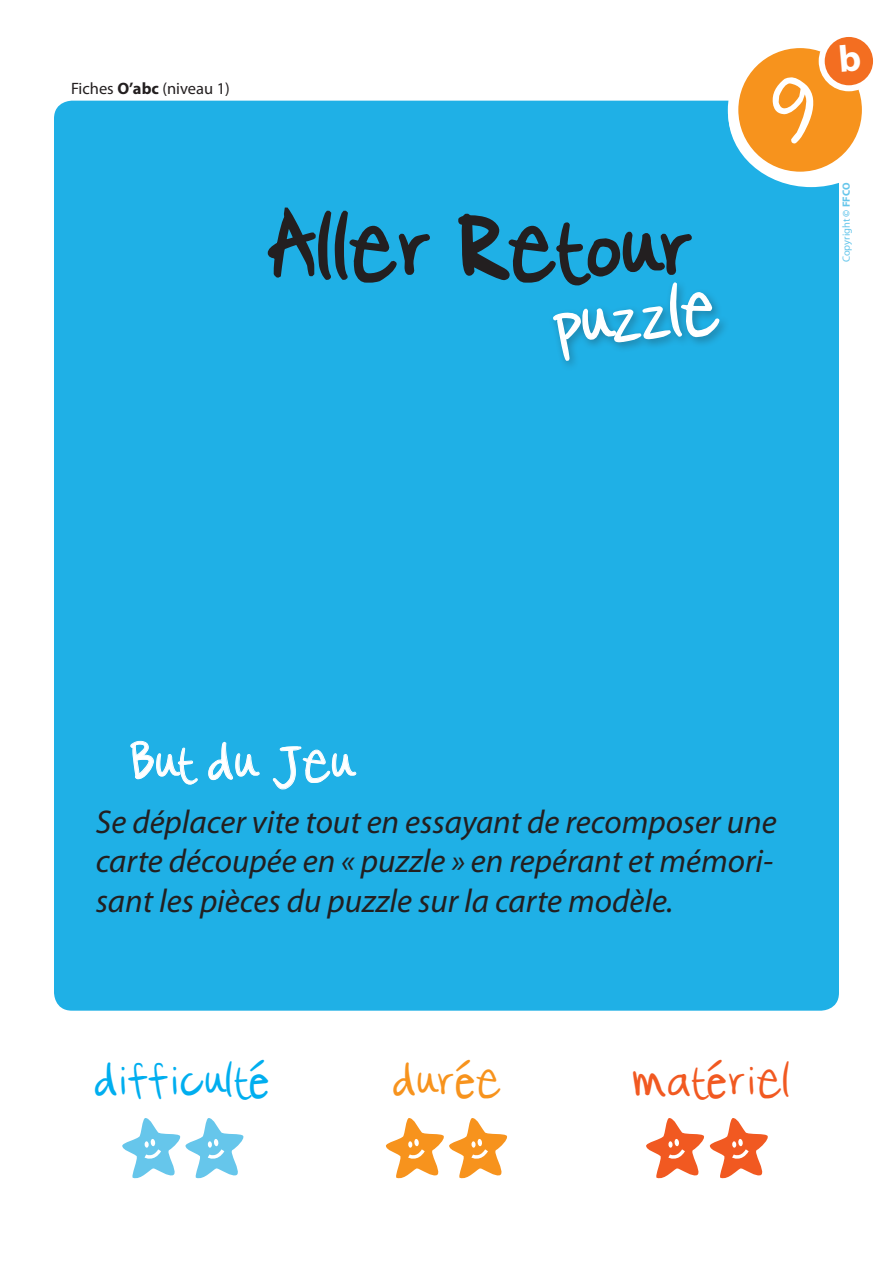
<style>
.page{position:relative;width:893px;height:1263px;background:#fff}
.page>*{position:absolute;margin:0;border:0;box-sizing:border-box;transform-origin:0 0}
.t1{font:75px "Cataclysmic";color:#231f20}
.t2{font:60px "Cataclysmic";color:#fff}
.t3{font:45px "Cataclysmic";color:#fff}
.t4{font:40.5px "Cataclysmic";color:#00aeef}
.t5{font:40.5px "Cataclysmic";color:#f15921}
.t6{font:40.5px "Cataclysmic";color:#f7931d}
.t7{font:italic 33px/39.6px "Myriad Pro";color:#231f20;text-align:justify}
.t8{font:16.5px "Myriad Pro";color:#231f20}
.t9{font:10.5px "Myriad Pro";color:#66c6eb}
.s1{font-weight:700}
</style>
<div class="page">
<div style="left:54px;top:101px;width:785px;height:910px;background:#1fb0e6;border-radius:18px"></div>
<svg style="left:386px;top:1118px;width:121px;height:61px"></svg>
<svg style="left:646px;top:1118px;width:122px;height:61px"></svg>
<svg style="left:122px;top:1118px;width:122px;height:61px"></svg>
<svg style="left:822px;top:34px;width:54px;height:54px"></svg>
<div style="left:819px;top:31px;width:60px;height:60px;border:6px solid #fff;border-radius:50%"></div>
<svg style="left:130px;top:741px;width:68px;height:44px"></svg>
<svg style="left:208px;top:741px;width:52px;height:39px"></svg>
<svg style="left:273px;top:746px;width:84px;height:44px"></svg>
<svg style="left:267px;top:207px;width:163px;height:76px"></svg>
<svg style="left:458px;top:213px;width:262px;height:153px"></svg>
<svg style="left:728px;top:40px;width:151px;height:147px"></svg>
<p class="t8" style="left:71px;top:78px;width:160px">Fiches <span class="s1">O’abc</span> (niveau 1)</p>
<p class="t1" style="left:267px;top:208px;width:427px">Aller Retour</p>
<p class="t2" style="left:549px;top:293px;width:168px;rotate:-6deg">puzzle</p>
<p class="t9" style="left:840px;top:262px;width:81px;rotate:-90deg">Copyright <span class="s1">© FFCO</span></p>
<p class="t3" style="left:123px;top:739px;width:231px">But du Jeu</p>
<p class="t7" style="left:96px;top:801px;width:682px">Se déplacer vite tout en essayant de recomposer une carte découpée en « puzzle » en repérant et mémori&shy;sant les pièces du puzzle sur la carte modèle.</p>
<p class="t4" style="left:93px;top:1059px;width:178px">difficulté</p>
<p class="t6" style="left:392px;top:1059px;width:111px">durée</p>
<p class="t5" style="left:632px;top:1059px;width:160px">matériel</p>
</div>
